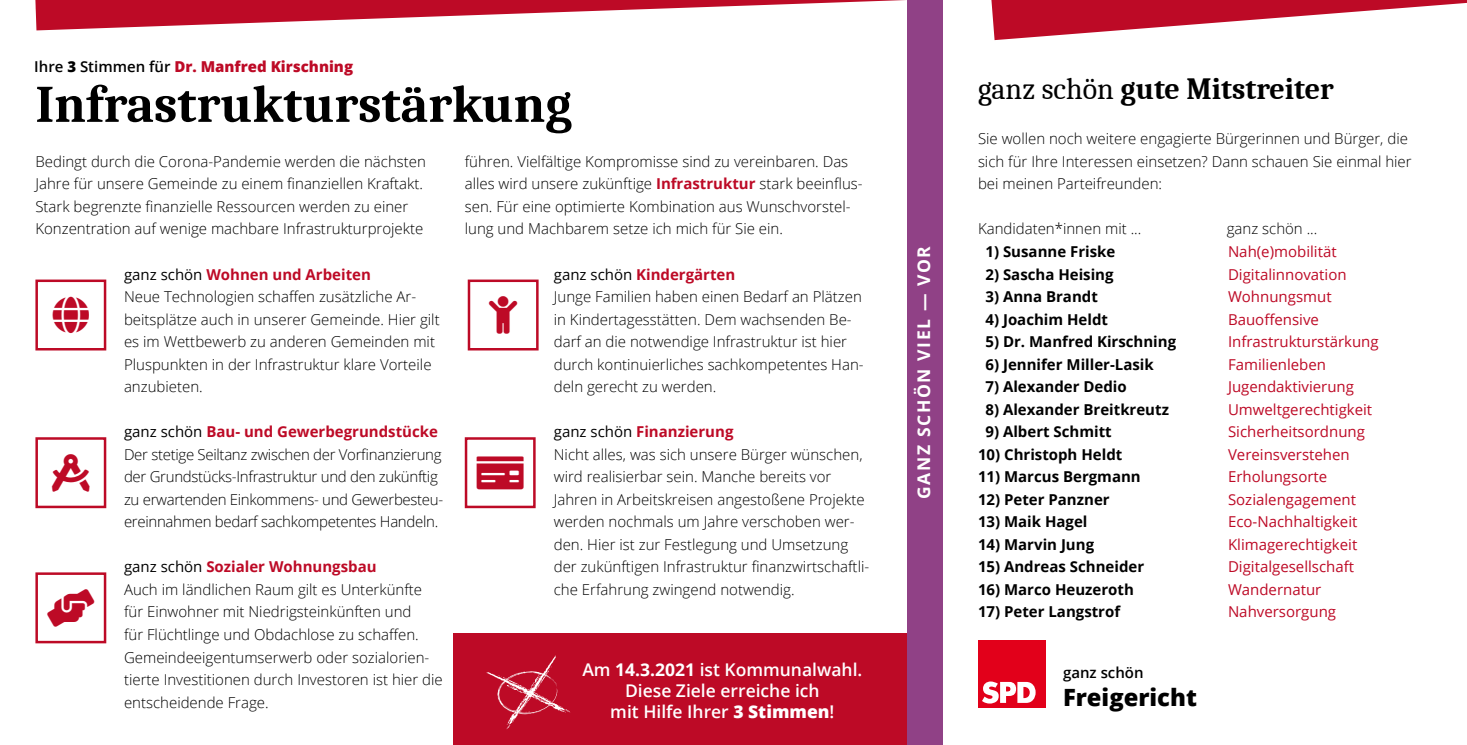
<style>
.page{position:relative;width:1467px;height:745px;background:#fff}
.page>*{position:absolute;margin:0;border:0;box-sizing:border-box;transform-origin:0 0}
.t1{font:700 52.5px "Caladea";color:#000}
.t2{font:700 30px "Caladea";color:#000}
.t3{font:800 23.75px "Open Sans";color:#000}
.t4{font:600 17.5px/21px "Open Sans";color:#fff;text-align:center}
.t5{font:700 17.5px "Open Sans";letter-spacing:.09em;color:#fff}
.t6{font:300 15px/22.5px "Open Sans";color:#000}
.t7{font:700 15px "Open Sans";color:#000}
.t8{font:15px "Open Sans";color:#bd0a26}
.t9{font:300 15px/22.5px "Open Sans";letter-spacing:-.02em;color:#000}
.t10{font:800 15px "Open Sans";color:#bd0a26}
.t11{font:600 15px "Open Sans";color:#000}
.s1{font-weight:600;color:#000}
.s2{color:#000}
.s3{font-weight:400}
.s4{font-weight:700;color:#bd0a26}
.s5{font-weight:700}
.s6{font-weight:800}
</style>
<div class="page">
<div style="left:907px;top:0;width:36px;height:744px;background:#904186"></div>
<div style="left:978px;top:639px;width:68px;height:68px;background:#e2001a"></div>
<svg style="left:982px;top:681px;width:54px;height:22px"></svg>
<div style="left:35px;top:279px;width:71px;height:71px;border:2px solid #bd0a26"></div>
<div style="left:35px;top:572px;width:71px;height:71px;border:2px solid #bd0a26"></div>
<div style="left:468px;top:279px;width:71px;height:71px;border:2px solid #bd0a26"></div>
<div style="left:35px;top:437px;width:71px;height:71px;border:2px solid #bd0a26"></div>
<div style="left:465px;top:437px;width:71px;height:71px;border:2px solid #bd0a26"></div>
<svg style="left:991px;top:0;width:476px;height:40px"></svg>
<svg style="left:35px;top:0;width:871px;height:30px"></svg>
<div style="left:454px;top:632px;width:453px;height:112px;background:#bd0a26"></div>
<svg style="left:486px;top:655px;width:85px;height:74px"></svg>
<p class="t10" style="left:34px;top:55px;width:320px"><span class="s1">Ihre</span> <span class="s2">3</span> <span class="s1">Stimmen für</span> Dr. Manfred Kirschning</p>
<h2 class="t2" style="left:978px;top:70px;width:357px"><span class="s3">ganz schön</span> gute Mitstreiter</h2>
<p class="t6" style="left:978px;top:127px;width:435px">Sie wollen noch weitere engagierte Bürgerinnen und Bürger, die sich für Ihre Interessen einsetzen? Dann schauen Sie einmal hier bei meinen Parteifreunden:</p>
<p class="t6" style="left:978px;top:217px;width:165px">Kandidaten*innen mit ...</p>
<p class="t6" style="left:1227px;top:217px;width:92px">ganz schön ...</p>
<p class="t7" style="left:985px;top:241px;width:131px">1) Susanne Friske</p>
<p class="t8" style="left:1228px;top:241px;width:110px">Nah(e)mobilität</p>
<p class="t7" style="left:985px;top:263px;width:130px">2) Sascha Heising</p>
<p class="t8" style="left:1228px;top:263px;width:120px">Digitalinnovation</p>
<p class="t7" style="left:985px;top:286px;width:114px">3) Anna Brandt</p>
<p class="t8" style="left:1228px;top:286px;width:105px">Wohnungsmut</p>
<p class="t7" style="left:985px;top:308px;width:124px">4) Joachim Heldt</p>
<p class="t8" style="left:1228px;top:308px;width:93px">Bauoffensive</p>
<p class="t7" style="left:985px;top:331px;width:192px">5) Dr. Manfred Kirschning</p>
<p class="t8" style="left:1228px;top:331px;width:152px">Infrastrukturstärkung</p>
<p class="t7" style="left:985px;top:353px;width:170px">6) Jennifer Miller-Lasik</p>
<p class="t8" style="left:1228px;top:353px;width:100px">Familienleben</p>
<p class="t7" style="left:985px;top:376px;width:143px">7) Alexander Dedio</p>
<p class="t8" style="left:1228px;top:376px;width:128px">Jugendaktivierung</p>
<p class="t7" style="left:985px;top:398px;width:185px">8) Alexander Breitkreutz</p>
<p class="t8" style="left:1228px;top:398px;width:146px">Umweltgerechtigkeit</p>
<p class="t7" style="left:985px;top:421px;width:128px">9) Albert Schmitt</p>
<p class="t8" style="left:1228px;top:421px;width:139px">Sicherheitsordnung</p>
<p class="t7" style="left:978px;top:443px;width:146px">10) Christoph Heldt</p>
<p class="t8" style="left:1228px;top:443px;width:123px">Vereinsverstehen</p>
<p class="t7" style="left:978px;top:466px;width:164px">11) Marcus Bergmann</p>
<p class="t8" style="left:1228px;top:466px;width:101px">Erholungsorte</p>
<p class="t7" style="left:978px;top:488px;width:133px">12) Peter Panzner</p>
<p class="t8" style="left:1228px;top:488px;width:129px">Sozialengagement</p>
<p class="t7" style="left:978px;top:511px;width:111px">13) Maik Hagel</p>
<p class="t8" style="left:1228px;top:511px;width:131px">Eco-Nachhaltigkeit</p>
<p class="t7" style="left:978px;top:533px;width:118px">14) Marvin Jung</p>
<p class="t8" style="left:1228px;top:533px;width:131px">Klimagerechtigkeit</p>
<p class="t7" style="left:978px;top:556px;width:168px">15) Andreas Schneider</p>
<p class="t8" style="left:1228px;top:556px;width:128px">Digitalgesellschaft</p>
<p class="t7" style="left:978px;top:578px;width:157px">16) Marco Heuzeroth</p>
<p class="t8" style="left:1228px;top:578px;width:95px">Wandernatur</p>
<p class="t7" style="left:978px;top:601px;width:144px">17) Peter Langstrof</p>
<p class="t8" style="left:1228px;top:601px;width:110px">Nahversorgung</p>
<h1 class="t1" style="left:35px;top:71px;width:538px">Infrastrukturstärkung</h1>
<p class="t6" style="left:35px;top:150px;width:392px">Bedingt durch die Corona-Pandemie werden die nächsten Jahre für unsere Gemeinde zu einem finanziellen Kraftakt.<br>Stark begrenzte finanzielle Ressourcen werden zu einer Konzentration auf wenige machbare Infrastrukturprojekte</p>
<p class="t6" style="left:465px;top:150px;width:399px">führen. Vielfältige Kompromisse sind zu vereinbaren. Das alles wird unsere zukünftige <span class="s4">I nfrastruktur</span> stark beeinflus&shy;sen. Für eine optimierte Kombination aus Wunschvorstel&shy;lung und Machbarem setze ich mich für Sie ein.</p>
<p class="t5" style="left:912px;top:498px;width:254px;rotate:-90deg">ganz schön viel — vor</p>
<p class="t6" style="left:124px;top:262px;width:317px"><span class="s3">ganz schön</span> <span class="s4">Wohnen und Arbeiten<br></span>Neue Technologien schaffen zusätzliche Ar&shy;beitsplätze auch in unserer Gemeinde. Hier gilt es im Wettbewerb zu anderen Gemeinden mit Pluspunkten in der Infrastruktur klare Vorteile anzubieten.</p>
<p class="t9" style="left:124px;top:420px;width:321px"><span class="s3">ganz schön</span> <span class="s4">Bau- und Gewerbegrundstücke </span>Der stetige Seiltanz zwischen der Vorfinanzierung der Grundstücks-Infrastruktur und den zukünftig zu erwartenden Einkommens- und Gewerbesteu&shy;ereinnahmen bedarf sachkompetentes Handeln.</p>
<p class="t6" style="left:124px;top:555px;width:320px"><span class="s3">ganz schön</span> <span class="s4">Sozialer Wohnungsbau<br></span>Auch im ländlichen Raum gilt es Unterkünfte für Einwohner mit Niedrigsteinkünften und<br>für Flüchtlinge und Obdachlose zu schaffen.<br>Gemeindeeigentumserwerb oder sozialorien&shy;tierte Investitionen durch Investoren ist hier die entscheidende Frage.</p>
<p class="t6" style="left:554px;top:262px;width:311px"><span class="s3">ganz schön</span> <span class="s4">Kindergärten<br></span>Junge Familien haben einen Bedarf an Plätzen in Kindertagesstätten. Dem wachsenden Be&shy;darf an die notwendige Infrastruktur ist hier durch kontinuierliches sachkompetentes Han&shy;deln gerecht zu werden.</p>
<p class="t6" style="left:554px;top:420px;width:317px"><span class="s3">ganz schön</span> <span class="s4">Finanzierung<br></span>Nicht alles, was sich unsere Bürger wünschen, wird realisierbar sein. Manche bereits vor Jahren in Arbeitskreisen angestoßene Projekte werden nochmals um Jahre verschoben wer&shy;den. Hier ist zur Festlegung und Umsetzung der zukünftigen Infrastruktur finanzwirtschaftli&shy;che Erfahrung zwingend notwendig.</p>
<p class="t4" style="left:582px;top:658px;width:281px">Am <span class="s5">14.3.2021</span> ist Kommunalwahl.<br>Diese Ziele erreiche ich<br>mit Hilfe Ihrer <span class="s6">3 Stimmen</span>!</p>
<p class="t11" style="left:1063px;top:662px;width:82px">ganz schön</p>
<h3 class="t3" style="left:1063px;top:678px;width:135px">Freigericht</h3>
</div>
